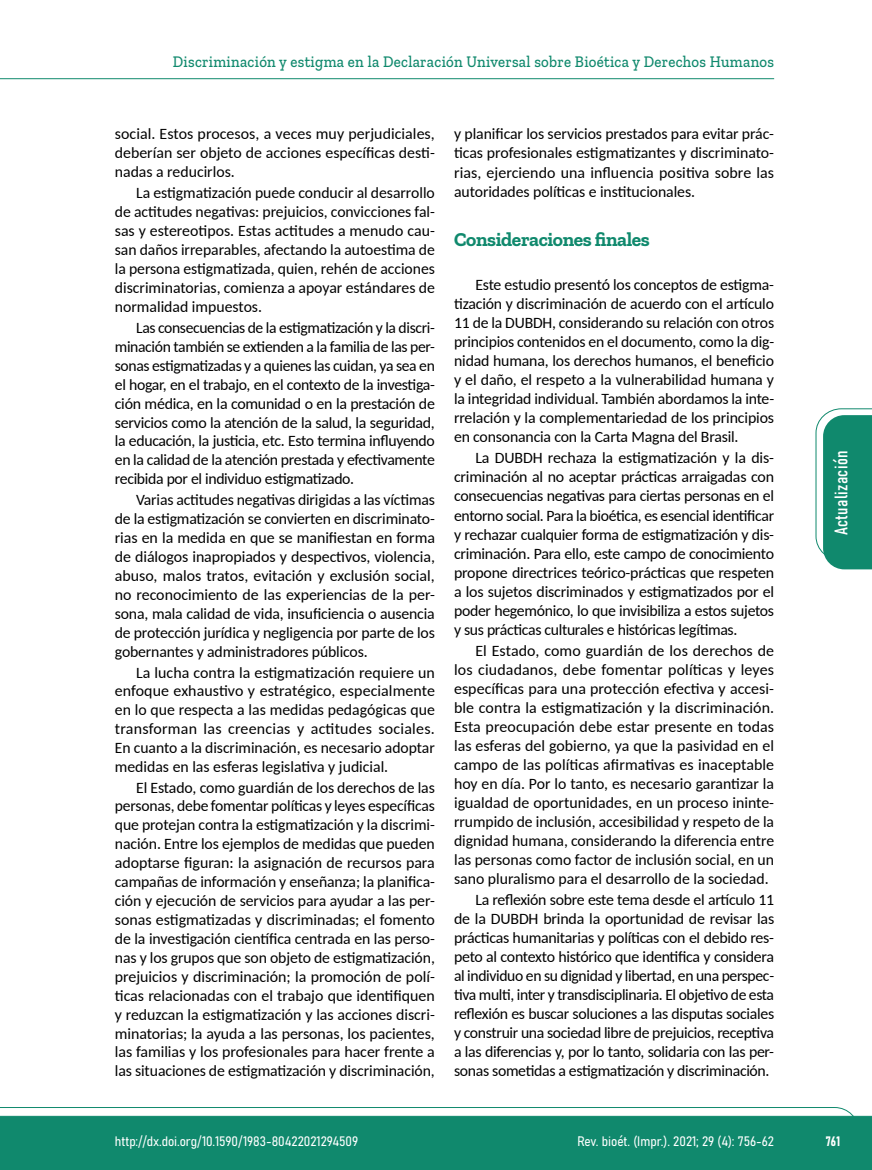
<style>
.page{position:relative;width:872px;height:1170px;background:#fff}
.page>*{position:absolute;margin:0;border:0;box-sizing:border-box;transform-origin:0 0}
.t1{font:700 19.5px "Zilla Slab";letter-spacing:-.02em;color:#10896d}
.t2{font:18px "Bahnschrift";letter-spacing:.02em;color:#fff}
.t3{font:500 16.5px "Zilla Slab";letter-spacing:.02em;color:#10896d;scale:.9 1}
.t4{font:15.75px/19px "Carlito";letter-spacing:-.01em;color:#000;text-align:justify}
.t5{font:13.5px "Bahnschrift";color:#fff}
</style>
<div class="page">
<svg style="left:0;top:1107px;width:859px;height:62px;background:#2e977f"></svg>
<hr style="left:0;top:78px;width:774px;height:1px;background:#10896d">
<svg style="left:815px;top:408px;width:57px;height:161px"></svg>
<p class="t3" style="left:173px;top:53px;width:669px">Discriminación y estigma en la Declaración Universal sobre Bioética y Derechos Humanos</p>
<p class="t4" style="left:115px;top:124px;width:321px">social. Estos procesos, a veces muy perjudiciales, deberían ser objeto de acciones específicas desti&shy;nadas a reducirlos.</p>
<p class="t4" style="left:115px;top:183px;width:321px;text-indent:21px">La estigmatización puede conducir al desarrollo de actitudes negativas: prejuicios, convicciones fal&shy;sas y estereotipos. Estas actitudes a menudo cau&shy;san daños irreparables, afectando la autoestima de la persona estigmatizada, quien, rehén de acciones discriminatorias, comienza a apoyar estándares de normalidad impuestos.</p>
<p class="t4" style="left:115px;top:317px;width:321px;text-indent:21px">Las consecuencias de la estigmatización y la discri&shy;minación también se extienden a la familia de las per&shy;sonas estigmatizadas y a quienes las cuidan, ya sea en el hogar, en el trabajo, en el contexto de la investiga&shy;ción médica, en la comunidad o en la prestación de servicios como la atención de la salud, la seguridad, la educación, la justicia, etc. Esto termina influyendo en la calidad de la atención prestada y efectivamente recibida por el individuo estigmatizado.</p>
<p class="t4" style="left:115px;top:490px;width:322px;text-indent:21px">Varias actitudes negativas dirigidas a las víctimas de la estigmatización se convierten en discriminato&shy;rias en la medida en que se manifiestan en forma de diálogos inapropiados y despectivos, violencia, abuso, malos tratos, evitación y exclusión social, no reconocimiento de las experiencias de la per&shy;sona, mala calidad de vida, insuficiencia o ausencia de protección jurídica y negligencia por parte de los gobernantes y administradores públicos.</p>
<p class="t4" style="left:115px;top:662px;width:321px;text-indent:21px">La lucha contra la estigmatización requiere un enfoque exhaustivo y estratégico, especialmente en lo que respecta a las medidas pedagógicas que transforman las creencias y actitudes sociales.<br>En cuanto a la discriminación, es necesario adoptar medidas en las esferas legislativa y judicial.</p>
<p class="t4" style="left:115px;top:777px;width:322px;text-indent:21px">El Estado, como guardián de los derechos de las personas, debe fomentar políticas y leyes específicas que protejan contra la estigmatización y la discrimi&shy;nación. Entre los ejemplos de medidas que pueden adoptarse figuran: la asignación de recursos para campañas de información y enseñanza; la planifica&shy;ción y ejecución de servicios para ayudar a las per&shy;sonas estigmatizadas y discriminadas; el fomento de la investigación científica centrada en las perso&shy;nas y los grupos que son objeto de estigmatización, prejuicios y discriminación; la promoción de polí&shy;ticas relacionadas con el trabajo que identifiquen y reduzcan la estigmatización y las acciones discri&shy;minatorias; la ayuda a las personas, los pacientes, las familias y los profesionales para hacer frente a las situaciones de estigmatización y discriminación,</p>
<p class="t4" style="left:454px;top:124px;width:321px">y planificar los servicios prestados para evitar prác&shy;ticas profesionales estigmatizantes y discriminato&shy;rias, ejerciendo una influencia positiva sobre las autoridades políticas e institucionales.</p>
<p class="t1" style="left:454px;top:228px;width:197px">Consideraciones finales</p>
<p class="t4" style="left:454px;top:274px;width:321px;text-indent:21px">Este estudio presentó los conceptos de estigma&shy;tización y discriminación de acuerdo con el artículo 11 de la DUBDH, considerando su relación con otros principios contenidos en el documento, como la dig&shy;nidad humana, los derechos humanos, el beneficio y el daño, el respeto a la vulnerabilidad humana y la integridad individual. También abordamos la inte&shy;rrelación y la complementariedad de los principios en consonancia con la Carta Magna del Brasil.</p>
<p class="t4" style="left:454px;top:448px;width:322px;text-indent:21px">La DUBDH rechaza la estigmatización y la dis&shy;criminación al no aceptar prácticas arraigadas con consecuencias negativas para ciertas personas en el entorno social. Para la bioética, es esencial identificar y rechazar cualquier forma de estigmatización y dis&shy;criminación. Para ello, este campo de conocimiento propone directrices teórico-prácticas que respeten a los sujetos discriminados y estigmatizados por el poder hegemónico, lo que invisibiliza a estos sujetos y sus prácticas culturales e históricas legítimas.</p>
<p class="t4" style="left:454px;top:640px;width:321px;text-indent:21px">El Estado, como guardián de los derechos de los ciudadanos, debe fomentar políticas y leyes específicas para una protección efectiva y accesi&shy;ble contra la estigmatización y la discriminación.<br>Esta preocupación debe estar presente en todas las esferas del gobierno, ya que la pasividad en el campo de las políticas afirmativas es inaceptable hoy en día. Por lo tanto, es necesario garantizar la igualdad de oportunidades, en un proceso ininte&shy;rrumpido de inclusión, accesibilidad y respeto de la dignidad humana, considerando la diferencia entre las personas como factor de inclusión social, en un sano pluralismo para el desarrollo de la sociedad.</p>
<p class="t4" style="left:454px;top:889px;width:322px;text-indent:21px">La reflexión sobre este tema desde el artículo 11 de la DUBDH brinda la oportunidad de revisar las prácticas humanitarias y políticas con el debido res&shy;peto al contexto histórico que identifica y considera al individuo en su dignidad y libertad, en una perspec&shy;tiva multi, inter y transdisciplinaria. El objetivo de esta reflexión es buscar soluciones a las disputas sociales y construir una sociedad libre de prejuicios, receptiva a las diferencias y, por lo tanto, solidaria con las per&shy;sonas sometidas a estigmatización y discriminación.</p>
<p class="t2" style="left:827px;top:535px;width:86px;rotate:-90deg">Actualización</p>
<p class="t5" style="left:115px;top:1131px;width:245px">http://dx.doi.org/10.1590/1983-80422021294509</p>
<p class="t5" style="left:577px;top:1131px;width:198px">Rev. bioét. (Impr.). 2021; 29 (4): 756-62</p>
<p class="t5" style="left:825px;top:1130px;width:16px">761</p>
</div>
